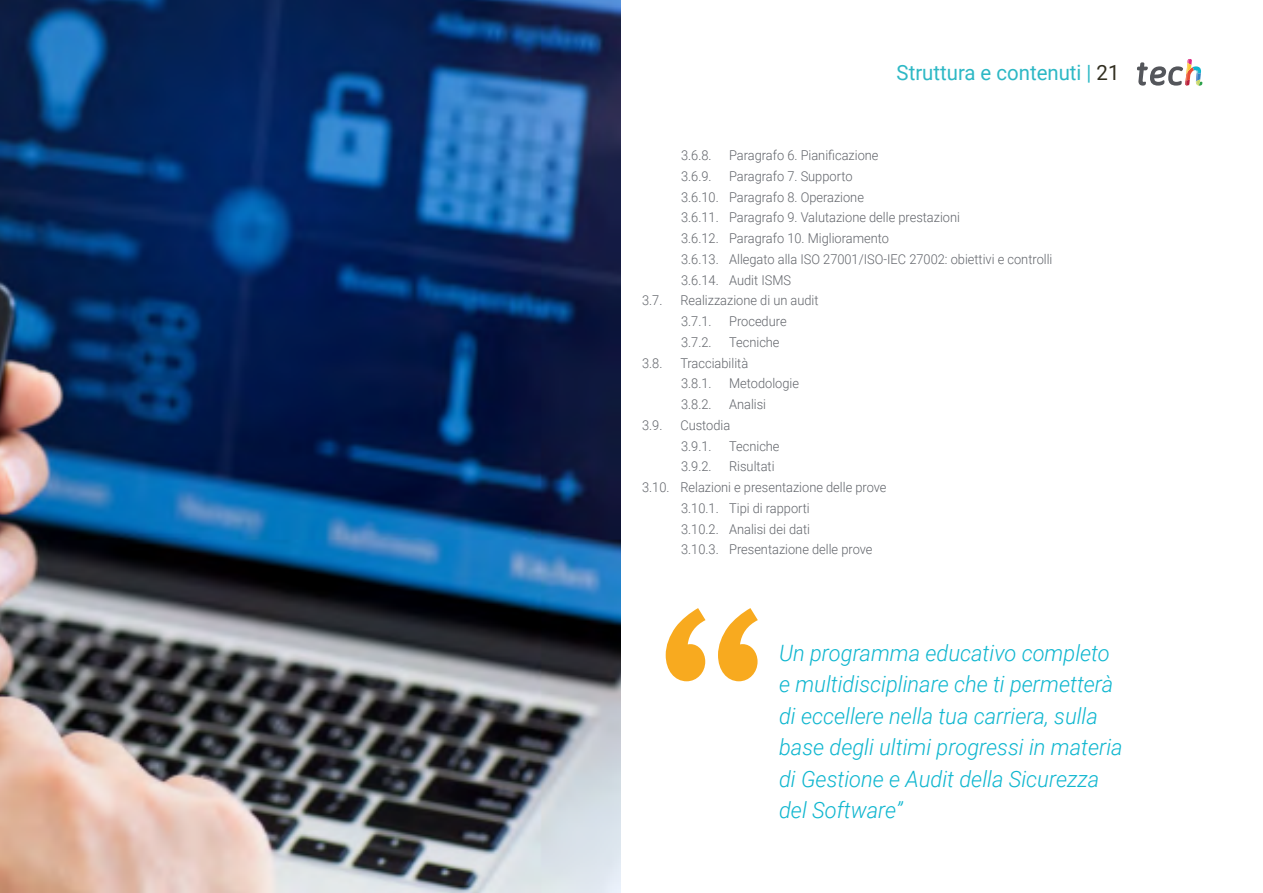
<style>
.page{position:relative;width:1263px;height:893px;background:#fff}
.page>*{position:absolute;margin:0;border:0;box-sizing:border-box;transform-origin:0 0}
.t1{font:italic 300 22.5px/31.5px "Roboto";color:#0fb6cf}
.t2{font:21px "Roboto";color:#2db8c5}
.t3{font:300 13.5px/20.7px "Roboto";color:#61646a;scale:.95 1}
.s1{color:#312e20}
</style>
<div class="page">
<img style="left:0;top:0;width:621px;height:893px">
<svg style="left:1137px;top:59px;width:65px;height:27px"></svg>
<svg style="left:666px;top:608px;width:92px;height:73px"></svg>
<h2 class="t2" style="left:897px;top:57px;width:224px">Struttura e contenuti | <span class="s1">21</span></h2>
<p class="t3" style="left:681px;top:144px;width:34px">3.6.8.</p>
<p class="t3" style="left:729px;top:144px;width:159px">Paragrafo 6. Pianificazione</p>
<p class="t3" style="left:681px;top:165px;width:34px">3.6.9.</p>
<p class="t3" style="left:681px;top:165px;width:392px;text-indent:48px">Paragrafo 7. Supporto<br>3.6.10. Paragrafo 8. Operazione<br>3.6.11. Paragrafo 9. Valutazione delle prestazioni<br>3.6.12. Paragrafo 10. Miglioramento<br>3.6.13. Allegato alla ISO 27001/ISO-IEC 27002: obiettivi e controlli 3.6.14. Audit ISMS</p>
<p class="t3" style="left:642px;top:290px;width:23px">3.7.</p>
<p class="t3" style="left:680px;top:290px;width:147px">Realizzazione di un audit<br>3.7.1.</p>
<p class="t3" style="left:729px;top:310px;width:62px">Procedure</p>
<p class="t3" style="left:681px;top:331px;width:34px">3.7.2.</p>
<p class="t3" style="left:729px;top:331px;width:55px">Tecniche</p>
<p class="t3" style="left:642px;top:352px;width:23px">3.8.</p>
<p class="t3" style="left:680px;top:352px;width:73px">Tracciabilità<br>3.8.1.</p>
<p class="t3" style="left:729px;top:373px;width:75px">Metodologie</p>
<p class="t3" style="left:681px;top:393px;width:34px">3.8.2.</p>
<p class="t3" style="left:729px;top:393px;width:40px">Analisi</p>
<p class="t3" style="left:642px;top:414px;width:23px">3.9.</p>
<p class="t3" style="left:680px;top:414px;width:54px">Custodia<br>3.9.1.</p>
<p class="t3" style="left:729px;top:435px;width:55px">Tecniche</p>
<p class="t3" style="left:681px;top:456px;width:34px">3.9.2.</p>
<p class="t3" style="left:729px;top:456px;width:49px">Risultati</p>
<p class="t3" style="left:642px;top:476px;width:259px">3.10. Relazioni e presentazione delle prove</p>
<p class="t3" style="left:681px;top:497px;width:137px">3.10.1. Tipi di rapporti</p>
<p class="t3" style="left:681px;top:518px;width:137px">3.10.2. Analisi dei dati</p>
<p class="t3" style="left:681px;top:539px;width:203px">3.10.3. Presentazione delle prove</p>
<h1 class="t1" style="left:779px;top:636px;width:345px">Un programma educativo completo e multidisciplinare che ti permetterà di eccellere nella tua carriera, sulla base degli ultimi progressi in materia di Gestione e Audit della Sicurezza del Software”</h1>
</div>
